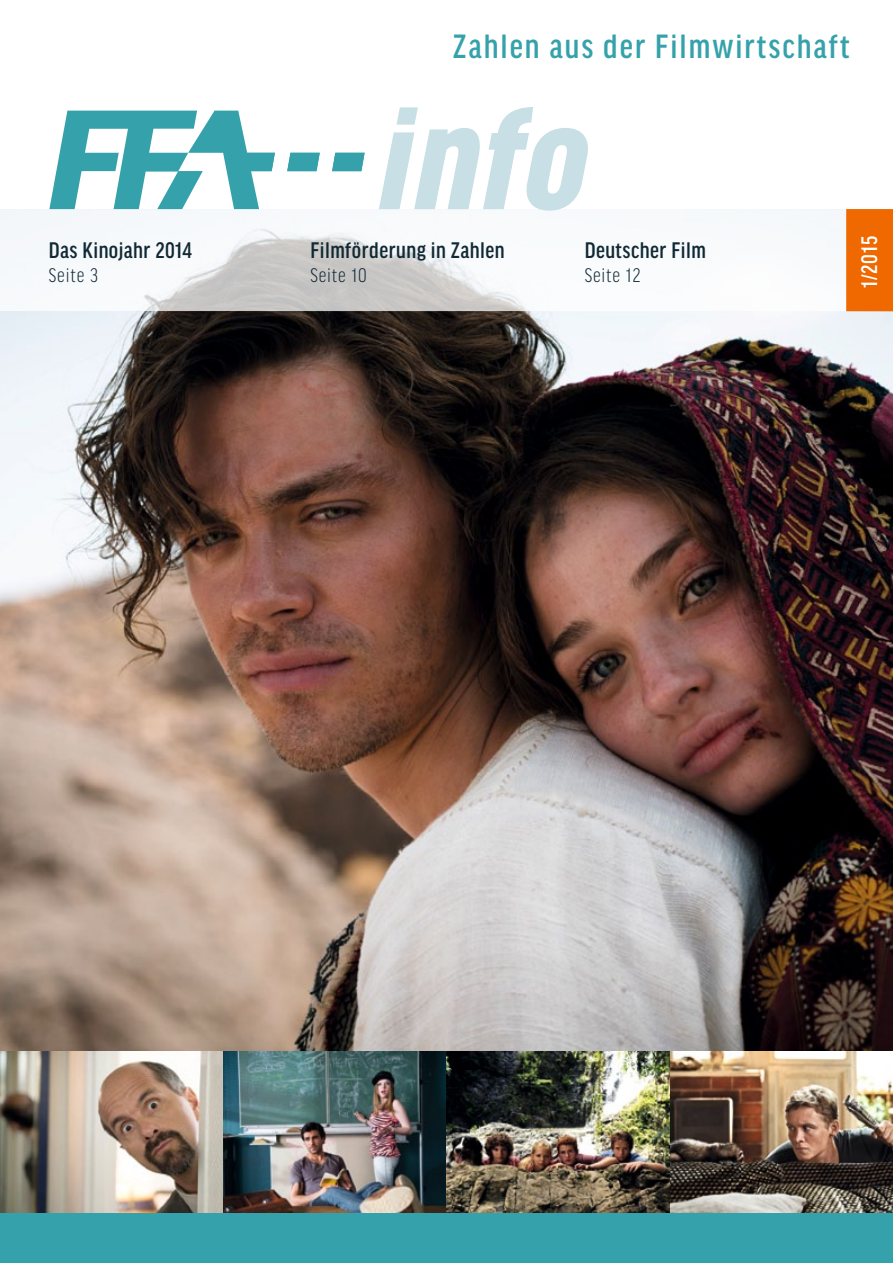
<style>
.page{position:relative;width:893px;height:1263px;background:#fff}
.page>*{position:absolute;margin:0;border:0;box-sizing:border-box;transform-origin:0 0}
.t1{font:500 condensed 35.85px "Good Headline Pro";letter-spacing:.055em;color:#35a2ab}
.t2{font:500 condensed 24px "Good Headline Pro";letter-spacing:.02em;color:#112934}
.t3{font:500 condensed 24px "Good Headline Pro";color:#fff}
.t4{font:300 condensed 21px "Good Headline Pro";letter-spacing:.04em;color:#112934}
</style>
<div class="page">
<img style="left:0;top:311px;width:893px;height:902px">
<svg style="left:0;top:209px;width:846px;height:102px"></svg>
<div style="left:846px;top:209px;width:47px;height:102px;background:#ef6800"></div>
<div style="left:0;top:1213px;width:893px;height:50px;background:#35a2ab"></div>
<svg style="left:379px;top:107px;width:211px;height:104px"></svg>
<svg style="left:287px;top:153px;width:33px;height:18px"></svg>
<svg style="left:332px;top:153px;width:33px;height:18px"></svg>
<svg style="left:49px;top:111px;width:226px;height:98px"></svg>
<p class="t2" style="left:49px;top:238px;width:145px">Das Kinojahr 2014</p>
<p class="t4" style="left:49px;top:264px;width:51px">Seite 3</p>
<h1 class="t1" style="left:453px;top:28px;width:399px">Zahlen aus der Filmwirtschaft</h1>
<p class="t2" style="left:310px;top:238px;width:196px">Filmförderung in Zahlen</p>
<p class="t4" style="left:310px;top:264px;width:58px">Seite 10</p>
<p class="t2" style="left:585px;top:238px;width:123px">Deutscher Film</p>
<p class="t4" style="left:585px;top:264px;width:57px">Seite 12</p>
<p class="t3" style="left:857px;top:288px;width:54px;rotate:-90deg">1/2015</p>
</div>
